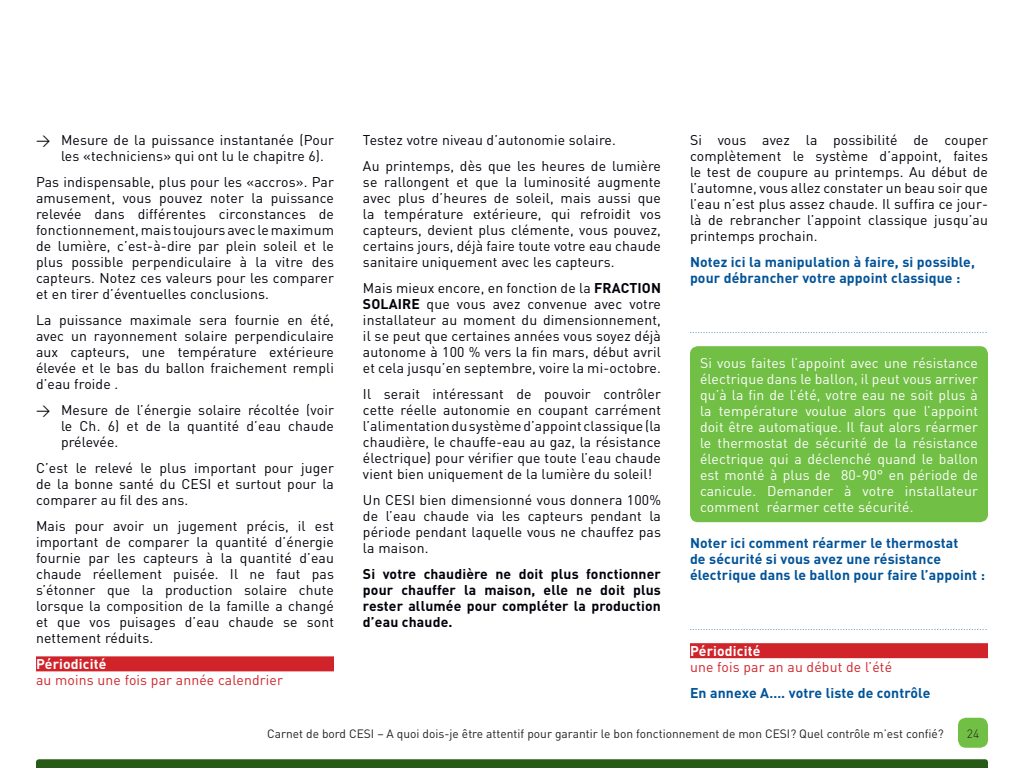
<style>
.page{position:relative;width:1024px;height:768px;background:#fff}
.page>*{position:absolute;margin:0;border:0;box-sizing:border-box;transform-origin:0 0}
.B1{font:14px/16px "DIN";letter-spacing:.01em;color:#00000a;text-align:justify}
.t1{font:14px/16px "DIN";letter-spacing:.01em;color:#fff;text-align:justify}
.B1-Bleu-Bold{font:700 14px/16px "DIN";letter-spacing:.01em;color:#015399}
.B1-Bold{font:700 14px/16px "DIN";letter-spacing:.01em;color:#00000a;text-align:justify}
.Periodicite{font:14px/16px "DIN";letter-spacing:.01em;color:#d1232a}
.t2{font:12px "DIN";color:#231f20}
.t3{font:300 12px "DIN";color:#231f20}
.B1-Bleu-Bold-2{font:700 5px "DIN";color:#015399}
.s1{font-weight:700;color:#fff}
.s2{font-weight:700}
</style>
<div class="page">
<div style="left:958px;top:718px;width:30px;height:30px;background:#71bf44;border-radius:8px"></div>
<svg style="left:36px;top:759px;width:952px;height:9px;background:#2c5f1c"></svg>
<div style="left:36px;top:656px;width:298px;height:15px;background:#d1232a"></div>
<div style="left:690px;top:643px;width:298px;height:15px;background:#d1232a"></div>
<div style="left:690px;top:346px;width:298px;height:176px;background:#71bf44;border-radius:8px"></div>
<p class="B1" style="left:61px;top:132px;width:275px;text-indent:-25px">&gt; Mesure de la puissance instantanée (Pour les «techniciens» qui ont lu le chapitre 6).</p>
<p class="B1" style="left:36px;top:174px;width:300px">Pas indispensable, plus pour les «accros». Par amusement, vous pouvez noter la puissance relevée dans différentes circonstances de fonctionnement, mais toujours avec le maximum de lumière, c’est-à-dire par plein soleil et le plus possible perpendiculaire à la vitre des capteurs. Notez ces valeurs pour les comparer et en tirer d’éventuelles conclusions.</p>
<p class="B1" style="left:36px;top:312px;width:300px">La puissance maximale sera fournie en été, avec un rayonnement solaire perpendiculaire aux capteurs, une température extérieure élevée et le bas du ballon fraichement rempli d’eau froide .</p>
<p class="B1" style="left:61px;top:402px;width:275px;text-indent:-25px">&gt; Mesure de l’énergie solaire récoltée (voir le Ch. 6) et de la quantité d’eau chaude prélevée.</p>
<p class="B1" style="left:36px;top:460px;width:300px">C’est le relevé le plus important pour juger de la bonne santé du CESI et surtout pour la comparer au fil des ans.</p>
<p class="B1" style="left:36px;top:518px;width:300px">Mais pour avoir un jugement précis, il est important de comparer la quantité d’énergie fournie par les capteurs à la quantité d’eau chaude réellement puisée. Il ne faut pas s’étonner que la production solaire chute lorsque la composition de la famille a changé et que vos puisages d’eau chaude se sont nettement réduits.</p>
<p class="Periodicite" style="left:36px;top:656px;width:248px"><span class="s1">Périodicité<br></span>au moins une fois par année calendrier</p>
<p class="B1" style="left:690px;top:132px;width:300px">Si vous avez la possibilité de couper complètement le système d’appoint, faites le test de coupure au printemps. Au début de l’automne, vous allez constater un beau soir que l’eau n’est plus assez chaude. Il suffira ce jour&shy;là de rebrancher l’appoint classique jusqu’au printemps prochain.</p>
<p class="B1-Bleu-Bold" style="left:690px;top:254px;width:286px">Notez ici la manipulation à faire, si possible, pour débrancher votre appoint classique :</p>
<p class="B1" style="left:363px;top:132px;width:254px">Testez votre niveau d’autonomie solaire.</p>
<p class="B1" style="left:363px;top:158px;width:300px">Au printemps, dès que les heures de lumière se rallongent et que la luminosité augmente avec plus d’heures de soleil, mais aussi que la température extérieure, qui refroidit vos capteurs, devient plus clémente, vous pouvez, certains jours, déjà faire toute votre eau chaude sanitaire uniquement avec les capteurs.</p>
<p class="B1" style="left:363px;top:280px;width:300px">Mais mieux encore, en fonction de la <span class="s2">FRACTION SOLAIRE</span> que vous avez convenue avec votre installateur au moment du dimensionnement, il se peut que certaines années vous soyez déjà autonome à 100 % vers la fin mars, début avril et cela jusqu’en septembre, voire la mi-octobre.</p>
<p class="B1" style="left:363px;top:386px;width:300px">Il serait intéressant de pouvoir contrôler cette réelle autonomie en coupant carrément l’alimentation du système d’appoint classique (la chaudière, le chauffe-eau au gaz, la résistance électrique) pour vérifier que toute l’eau chaude vient bien uniquement de la lumière du soleil!</p>
<p class="B1" style="left:363px;top:492px;width:300px">Un CESI bien dimensionné vous donnera 100% de l’eau chaude via les capteurs pendant la période pendant laquelle vous ne chauffez pas la maison.</p>
<p class="B1-Bold" style="left:363px;top:566px;width:300px">Si votre chaudière ne doit plus fonctionner pour chauffer la maison, elle ne doit plus rester allumée pour compléter la production d’eau chaude.</p>
<p class="B1-Bleu-Bold-2" style="left:690px;top:328px;width:298px">. . . . . . . . . . . . . . . . . . . . . . . . . . . . . . . . . . . . . . . . . . . . . . . . . . . . . . . . . . . . . . . . . . . . . . . . . . . . . . . . . . . . . . . . . . . . . . . . . . . . . . . . . . . . . . .</p>
<p class="t1" style="left:700px;top:355px;width:280px">Si vous faites l’appoint avec une résistance électrique dans le ballon, il peut vous arriver qu’à la fin de l’été, votre eau ne soit plus à la température voulue alors que l’appoint doit être automatique. Il faut alors réarmer le thermostat de sécurité de la résistance électrique qui a déclenché quand le ballon est monté à plus de 80-90° en période de canicule. Demander à votre installateur comment réarmer cette sécurité.</p>
<p class="B1-Bleu-Bold" style="left:690px;top:535px;width:297px">Noter ici comment réarmer le thermostat<br>de sécurité si vous avez une résistance électrique dans le ballon pour faire l’appoint :</p>
<p class="B1-Bleu-Bold-2" style="left:690px;top:625px;width:298px">. . . . . . . . . . . . . . . . . . . . . . . . . . . . . . . . . . . . . . . . . . . . . . . . . . . . . . . . . . . . . . . . . . . . . . . . . . . . . . . . . . . . . . . . . . . . . . . . . . . . . . . . . . . . . . .</p>
<p class="Periodicite" style="left:690px;top:643px;width:204px"><span class="s1">Périodicité<br></span>une fois par an au début de l’été</p>
<p class="B1-Bleu-Bold" style="left:690px;top:685px;width:242px">En annexe A…. votre liste de contrôle</p>
<p class="t2" style="left:267px;top:726px;width:678px">Carnet de bord CESI – A quoi dois-je être attentif pour garantir le bon fonctionnement de mon CESI? Quel contrôle m’est confié?</p>
<p class="t3" style="left:967px;top:726px;width:14px">24</p>
</div>
